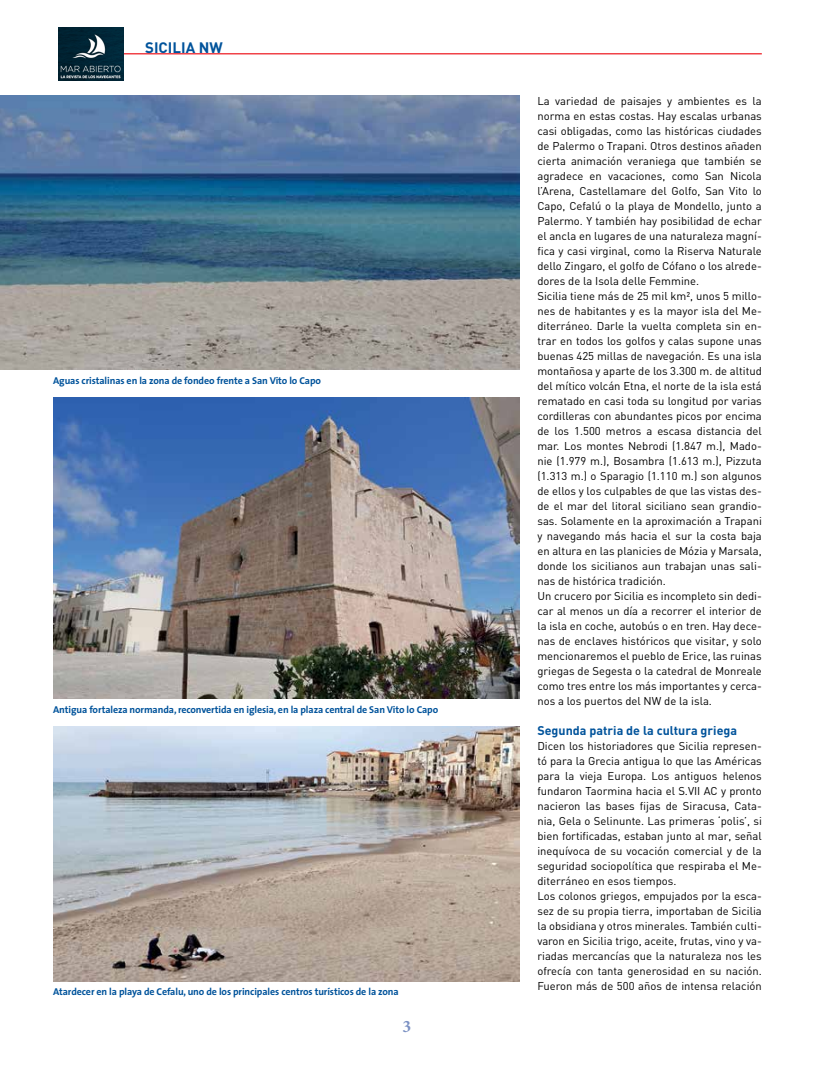
<style>
.page{position:relative;width:815px;height:1067px;background:#fff}
.page>*{position:absolute;margin:0;border:0;box-sizing:border-box;transform-origin:0 0}
.t1{font:700 17.5px "Minion Pro";color:#7b91c3}
.t2{font:700 15px "DIN";color:#00539b}
.t3{font:700 12.5px "DIN";color:#00539b}
.t4{font:11.25px/15px "DIN";color:#000}
.t5{font:700 10px "The Sans";letter-spacing:-.01em;color:#00539b}
</style>
<div class="page">
<hr style="left:99px;top:53px;width:663px;height:1px;background:#ed1e25">
<img style="left:0;top:96px;width:520px;height:274px">
<img style="left:53px;top:397px;width:467px;height:302px">
<img style="left:53px;top:727px;width:467px;height:254px">
<img style="left:58px;top:27px;width:65px;height:53px">
<h2 class="t2" style="left:145px;top:38px;width:79px">Sicilia NW</h2>
<p class="t5" style="left:53px;top:372px;width:269px">Aguas cristalinas en la zona de fondeo frente a San Vito lo Capo</p>
<p class="t5" style="left:53px;top:701px;width:387px">Antigua fortaleza normanda, reconvertida en iglesia, en la plaza central de San Vito lo Capo</p>
<p class="t5" style="left:53px;top:983px;width:347px">Atardecer en la playa de Cefalu, uno de los principales centros turísticos de la zona</p>
<h1 class="t1" style="left:402px;top:1014px;width:10px">3</h1>
<p class="t4" style="left:537px;top:93px;width:226px">La variedad de paisajes y ambientes es la norma en estas costas. Hay escalas urbanas casi obligadas, como las históricas ciudades de Palermo o Trapani. Otros destinos añaden cierta animación veraniega que también se agradece en vacaciones, como San Nicola l’Arena, Castellamare del Golfo, San Vito lo Capo, Cefalú o la playa de Mondello, junto a Palermo. Y también hay posibilidad de echar el ancla en lugares de una naturaleza magní&shy;fica y casi virginal, como la Riserva Naturale dello Zingaro, el golfo de Cófano o los alrede&shy;dores de la Isola delle Femmine.<br>Sicilia tiene más de 25 mil km², unos 5 millo&shy;nes de habitantes y es la mayor isla del Me&shy;diterráneo. Darle la vuelta completa sin en&shy;trar en todos los golfos y calas supone unas buenas 425 millas de navegación. Es una isla montañosa y aparte de los 3.300 m. de altitud del mítico volcán Etna, el norte de la isla está rematado en casi toda su longitud por varias cordilleras con abundantes picos por encima de los 1.500 metros a escasa distancia del mar. Los montes Nebrodi (1.847 m.), Mado&shy;nie (1.979 m.), Bosambra (1.613 m.), Pizzuta (1.313 m.) o Sparagio (1.110 m.) son algunos de ellos y los culpables de que las vistas des&shy;de el mar del litoral siciliano sean grandio&shy;sas. Solamente en la aproximación a Trapani y navegando más hacia el sur la costa baja en altura en las planicies de Mózia y Marsala, donde los sicilianos aun trabajan unas sali&shy;nas de histórica tradición.<br>Un crucero por Sicilia es incompleto sin dedi&shy;car al menos un día a recorrer el interior de la isla en coche, autobús o en tren. Hay dece&shy;nas de enclaves históricos que visitar, y solo mencionaremos el pueblo de Erice, las ruinas griegas de Segesta o la catedral de Monreale como tres entre los más importantes y cerca&shy;nos a los puertos del NW de la isla.</p>
<p class="t3" style="left:537px;top:722px;width:201px">Segunda patria de la cultura griega</p>
<p class="t4" style="left:537px;top:738px;width:226px">Dicen los historiadores que Sicilia represen&shy;tó para la Grecia antigua lo que las Américas para la vieja Europa. Los antiguos helenos fundaron Taormina hacia el S.VII AC y pronto nacieron las bases fijas de Siracusa, Cata&shy;nia, Gela o Selinunte. Las primeras ‘polis’, si bien fortificadas, estaban junto al mar, señal inequívoca de su vocación comercial y de la seguridad sociopolítica que respiraba el Me&shy;diterráneo en esos tiempos.<br>Los colonos griegos, empujados por la esca&shy;sez de su propia tierra, importaban de Sicilia la obsidiana y otros minerales. También culti&shy;varon en Sicilia trigo, aceite, frutas, vino y va&shy;riadas mercancías que la naturaleza nos les ofrecía con tanta generosidad en su nación.<br>Fueron más de 500 años de intensa relación</p>
</div>
